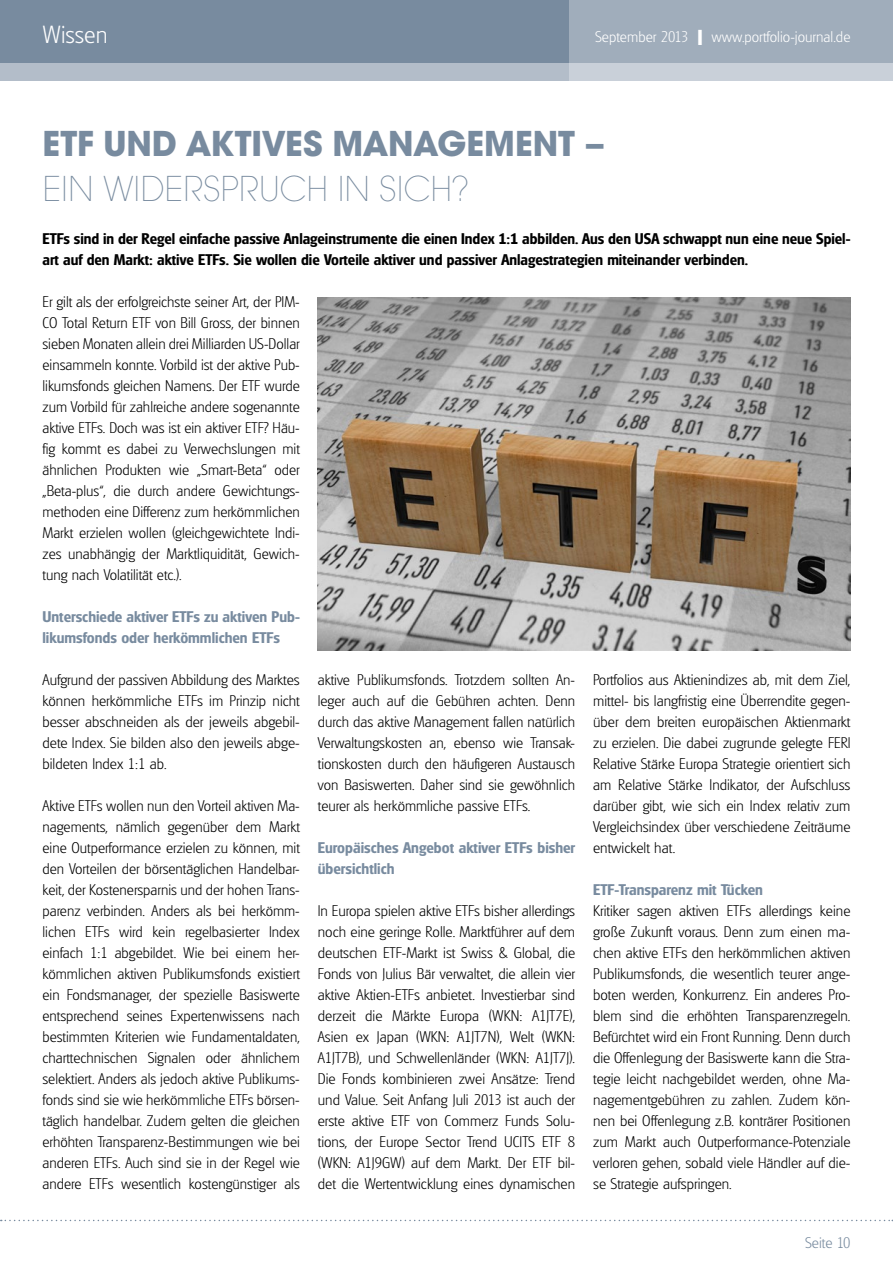
<style>
.page{position:relative;width:893px;height:1263px;background:#fff}
.page>*{position:absolute;margin:0;border:0;box-sizing:border-box;transform-origin:0 0}
.t1{font:700 37.5px "Avignon";color:#788b9f}
.t2{font:200 37.5px "Avignon";color:#788b9f}
.t3{font:200 24px "Glasgow Serial";color:#fff}
.t4{font:200 15px/21px "Glasgow Serial";color:#000;text-align:justify}
.t5{font:700 15px/21px "Glasgow Serial";color:#000}
.t6{font:700 15px/21px "Glasgow Serial";color:#788b9f}
.t7{font:200 15px "Glasgow Serial";color:#fff}
.t8{font:200 15px "Glasgow Serial";color:#788b9f}
.s1{font-weight:700;font-size:21px}
</style>
<div class="page">
<div style="left:0;top:0;width:893px;height:81px;background:#788b9f"></div>
<div style="left:0;top:64px;width:893px;height:17px;background:#b3bdc9"></div>
<svg style="left:570px;top:0;width:323px;height:81px;background:#a9b4c1"></svg>
<svg style="left:1px;top:1220px;width:892px;height:1px"></svg>
<img style="left:318px;top:297px;width:532px;height:353px">
<h2 class="t3" style="left:43px;top:20px;width:67px">Wissen</h2>
<p class="t7" style="left:595px;top:27px;width:257px">September 2013 <span class="s1">I</span> www.portfolio-journal.de</p>
<h1 class="t1" style="left:43px;top:120px;width:564px">ETF UND AKTIVES MANAGEMENT –</h1>
<h1 class="t2" style="left:43px;top:167px;width:428px">EIN WIDERSPRUCH IN SICH?</h1>
<p class="t5" style="left:43px;top:228px;width:809px">ETFs sind in der Regel einfache passive Anlageinstrumente die einen Index 1:1 abbilden. Aus den USA schwappt nun eine neue Spiel&shy;art auf den Markt: aktive ETFs. Sie wollen die Vorteile aktiver und passiver Anlagestrategien miteinander verbinden.</p>
<p class="t4" style="left:43px;top:291px;width:259px">Er gilt als der erfolgreichste seiner Art, der PIM-CO Total Return ETF von Bill Gross, der binnen sieben Monaten allein drei Milliarden US-Dollar einsammeln konnte. Vorbild ist der aktive Pub&shy;likumsfonds gleichen Namens. Der ETF wurde zum Vorbild für zahlreiche andere sogenannte aktive ETFs. Doch was ist ein aktiver ETF? Häu&shy;fig kommt es dabei zu Verwechslungen mit ähnlichen Produkten wie „Smart-Beta“ oder „Beta-plus“, die durch andere Gewichtungs&shy;methoden eine Differenz zum herkömmlichen Markt erzielen wollen (gleichgewichtete Indi&shy;zes unabhängig der Marktliquidität, Gewich&shy;tung nach Volatilität etc.).</p>
<p class="t6" style="left:43px;top:606px;width:259px">Unterschiede aktiver ETFs zu aktiven Pub&shy;likumsfonds oder herkömmlichen ETFs</p>
<p class="t4" style="left:43px;top:669px;width:259px">Aufgrund der passiven Abbildung des Marktes können herkömmliche ETFs im Prinzip nicht besser abschneiden als der jeweils abgebil&shy;dete Index. Sie bilden also den jeweils abge&shy;bildeten Index 1:1 ab.</p>
<p class="t4" style="left:43px;top:795px;width:259px">Aktive ETFs wollen nun den Vorteil aktiven Ma&shy;nagements, nämlich gegenüber dem Markt eine Outperformance erzielen zu können, mit den Vorteilen der börsentäglichen Handelbar&shy;keit, der Kostenersparnis und der hohen Trans&shy;parenz verbinden. Anders als bei herkömm&shy;lichen ETFs wird kein regelbasierter Index einfach 1:1 abgebildet. Wie bei einem her&shy;kömmlichen aktiven Publikumsfonds existiert ein Fondsmanager, der spezielle Basiswerte entsprechend seines Expertenwissens nach bestimmten Kriterien wie Fundamentaldaten, charttechnischen Signalen oder ähnlichem selektiert. Anders als jedoch aktive Publikums&shy;fonds sind sie wie herkömmliche ETFs börsen&shy;täglich handelbar. Zudem gelten die gleichen erhöhten Transparenz-Bestimmungen wie bei anderen ETFs. Auch sind sie in der Regel wie andere ETFs wesentlich kostengünstiger als</p>
<p class="t4" style="left:318px;top:669px;width:259px">aktive Publikumsfonds. Trotzdem sollten An&shy;leger auch auf die Gebühren achten. Denn durch das aktive Management fallen natürlich Verwaltungskosten an, ebenso wie Transak&shy;tionskosten durch den häufigeren Austausch von Basiswerten. Daher sind sie gewöhnlich teurer als herkömmliche passive ETFs.</p>
<p class="t6" style="left:318px;top:837px;width:259px">Europäisches Angebot aktiver ETFs bisher übersichtlich</p>
<p class="t4" style="left:318px;top:900px;width:259px">In Europa spielen aktive ETFs bisher allerdings noch eine geringe Rolle. Marktführer auf dem deutschen ETF-Markt ist Swiss &amp; Global, die Fonds von Julius Bär verwaltet, die allein vier aktive Aktien-ETFs anbietet. Investierbar sind derzeit die Märkte Europa (WKN: A1JT7E), Asien ex Japan (WKN: A1JT7N), Welt (WKN:<br>A1JT7B), und Schwellenländer (WKN: A1JT7J).<br>Die Fonds kombinieren zwei Ansätze: Trend und Value. Seit Anfang Juli 2013 ist auch der erste aktive ETF von Commerz Funds Solu&shy;tions, der Europe Sector Trend UCITS ETF 8 (WKN: A1J9GW) auf dem Markt. Der ETF bil&shy;det die Wertentwicklung eines dynamischen</p>
<p class="t4" style="left:593px;top:669px;width:259px">Portfolios aus Aktienindizes ab, mit dem Ziel, mittel- bis langfristig eine Überrendite gegen&shy;über dem breiten europäischen Aktienmarkt zu erzielen. Die dabei zugrunde gelegte FERI Relative Stärke Europa Strategie orientiert sich am Relative Stärke Indikator, der Aufschluss darüber gibt, wie sich ein Index relativ zum Vergleichsindex über verschiedene Zeiträume entwickelt hat.</p>
<p class="t6" style="left:593px;top:879px;width:171px">ETF-Transparenz mit Tücken</p>
<p class="t4" style="left:593px;top:900px;width:259px">Kritiker sagen aktiven ETFs allerdings keine große Zukunft voraus. Denn zum einen ma&shy;chen aktive ETFs den herkömmlichen aktiven Publikumsfonds, die wesentlich teurer ange&shy;boten werden, Konkurrenz. Ein anderes Pro&shy;blem sind die erhöhten Transparenzregeln.<br>Befürchtet wird ein Front Running. Denn durch die Offenlegung der Basiswerte kann die Stra&shy;tegie leicht nachgebildet werden, ohne Ma&shy;nagementgebühren zu zahlen. Zudem kön&shy;nen bei Offenlegung z.B. konträrer Positionen zum Markt auch Outperformance-Potenziale verloren gehen, sobald viele Händler auf die&shy;se Strategie aufspringen.</p>
<p class="t8" style="left:805px;top:1234px;width:47px">Seite 10</p>
</div>
